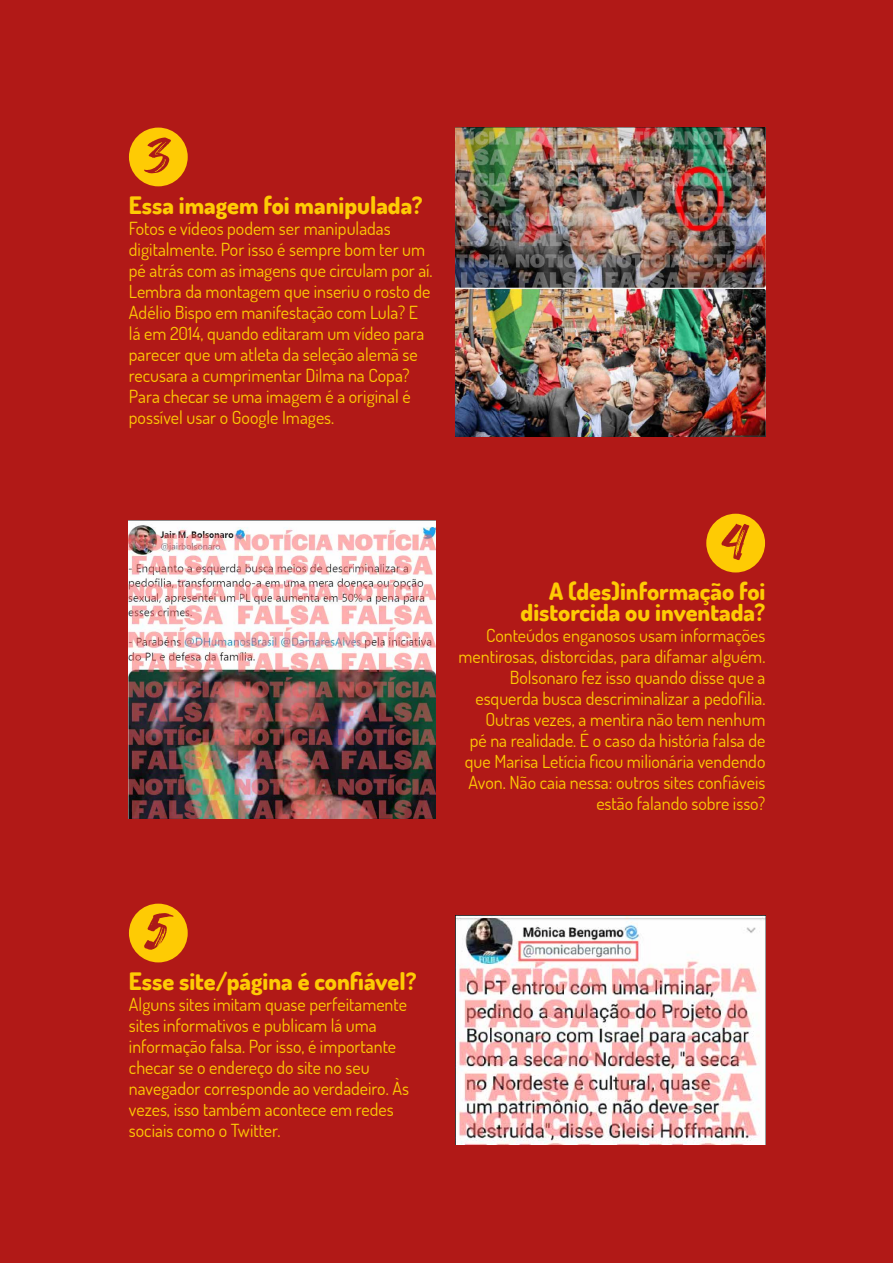
<style>
.page{position:relative;width:893px;height:1263px;background:#b11917}
.page>*{position:absolute;margin:0;border:0;box-sizing:border-box;transform-origin:0 0}
.t1{font:55.5px "Hey August";color:#ab1a18}
.t2{font:800 24px/21px "Dosis";color:#fecb04;text-align:right}
.t3{font:18px/21px "Dosis";color:#fecb04}
</style>
<div class="page">
<div style="left:129px;top:128px;width:59px;height:58px;background:#fecb04;border-radius:50%"></div>
<div style="left:129px;top:904px;width:59px;height:58px;background:#fecb04;border-radius:50%"></div>
<div style="left:706px;top:514px;width:59px;height:58px;background:#fecb04;border-radius:50%"></div>
<img style="left:455px;top:128px;width:310px;height:309px">
<img style="left:129px;top:520px;width:307px;height:299px">
<img style="left:455px;top:915px;width:310px;height:229px">
<h1 class="t1" style="left:144px;top:125px;width:28px">3</h1>
<h2 class="t2" style="left:129px;top:194px;width:295px">Essa imagem foi manipulada?</h2>
<p class="t3" style="left:129px;top:218px;width:305px">Fotos e vídeos podem ser manipuladas digitalmente. Por isso é sempre bom ter um pé atrás com as imagens que circulam por aí.<br>Lembra da montagem que inseriu o rosto de Adélio Bispo em manifestação com Lula? E lá em 2014, quando editaram um vídeo para parecer que um atleta da seleção alemã se recusara a cumprimentar Dilma na Copa?<br>Para checar se uma imagem é a original é possível usar o Google Images.</p>
<h1 class="t1" style="left:721px;top:511px;width:26px">4</h1>
<h2 class="t2" style="left:521px;top:581px;width:246px">A (des)informação foi distorcida ou inventada?</h2>
<p class="t3" style="left:458px;top:625px;width:308px;text-align:right">Conteúdos enganosos usam informações mentirosas, distorcidas, para difamar alguém.<br>Bolsonaro fez isso quando disse que a esquerda busca descriminalizar a pedofilia.<br>Outras vezes, a mentira não tem nenhum<br>pé na realidade. É o caso da história falsa de que Marisa Letícia ficou milionária vendendo Avon. Não caia nessa: outros sites confiáveis estão falando sobre isso?</p>
<h1 class="t1" style="left:144px;top:901px;width:26px">5</h1>
<h2 class="t2" style="left:129px;top:970px;width:289px">Esse site/página é confiável?</h2>
<p class="t3" style="left:129px;top:994px;width:282px">Alguns sites imitam quase perfeitamente sites informativos e publicam lá uma informação falsa. Por isso, é importante checar se o endereço do site no seu navegador corresponde ao verdadeiro. Às vezes, isso também acontece em redes sociais como o Twitter.</p>
</div>
